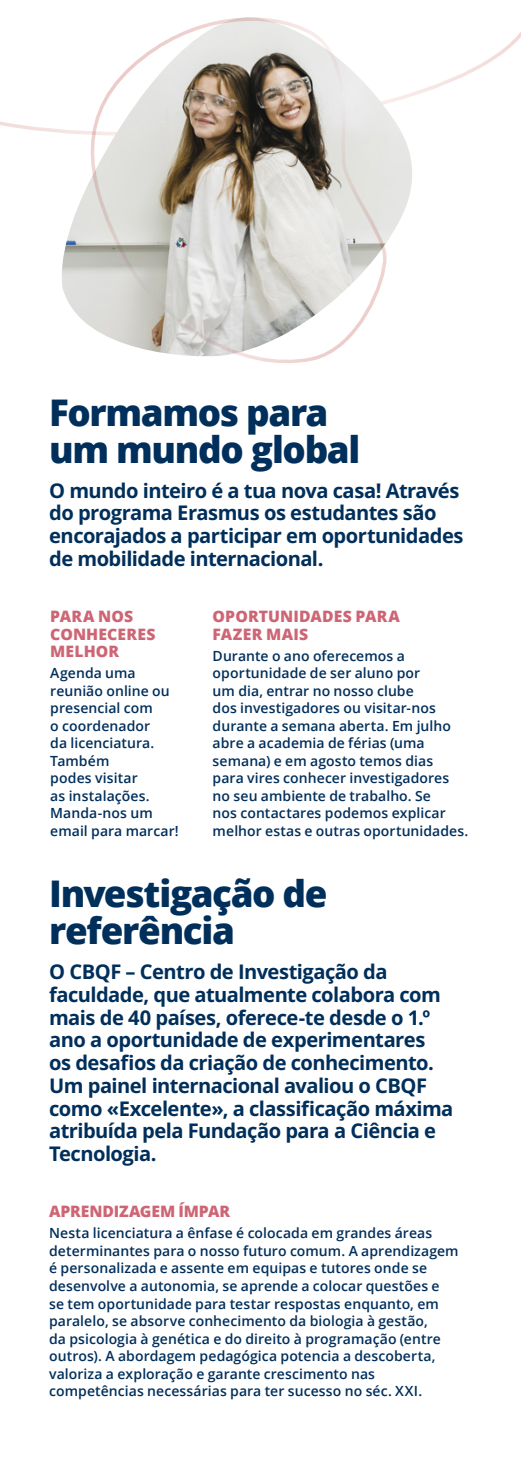
<style>
.page{position:relative;width:521px;height:1474px;background:#fff}
.page>*{position:absolute;margin:0;border:0;box-sizing:border-box;transform-origin:0 0}
.t1{font:800 36.75px/36.8px "Open Sans";letter-spacing:-.035em;color:#002f5b}
.t2{font:700 20.12px/22.8px "Open Sans";letter-spacing:-.025em;color:#002f5b}
.t3{font:800 15.75px/17.5px "Open Sans";letter-spacing:.005em;color:#ce6575}
.t4{font:600 14px/17.5px "Open Sans";letter-spacing:.005em;color:#002f5b}
</style>
<div class="page">
<svg style="left:0;top:32px;width:521px;height:101px"></svg>
<img style="left:58px;top:32px;width:358px;height:262px">
<svg style="left:65px;top:17px;width:322px;height:347px"></svg>
<p class="t1" style="left:49px;top:392px;width:313px">Formamos para um mundo global</p>
<p class="t2" style="left:49px;top:478px;width:416px">O mundo inteiro é a tua nova casa! Através do programa Erasmus os estudantes são encorajados a participar em oportunidades de mobilidade internacional.</p>
<p class="t3" style="left:50px;top:607px;width:107px">PARA NOS<br>CONHECERES<br>MELHOR</p>
<p class="t4" style="left:50px;top:664px;width:130px">Agenda uma reunião online ou presencial com<br>o coordenador<br>da licenciatura.<br>Também<br>podes visitar<br>as instalações.<br>Manda-nos um email para marcar!</p>
<p class="t3" style="left:213px;top:607px;width:189px">OPORTUNIDADES PARA<br>FAZER MAIS</p>
<p class="t4" style="left:213px;top:646px;width:257px">Durante o ano oferecemos a oportunidade de ser aluno por<br>um dia, entrar no nosso clube<br>dos investigadores ou visitar-nos durante a semana aberta. Em julho abre a academia de férias (uma semana) e em agosto temos dias<br>para vires conhecer investigadores no seu ambiente de trabalho. Se<br>nos contactares podemos explicar melhor estas e outras oportunidades.</p>
<p class="t1" style="left:49px;top:873px;width:280px">Investigação de referência</p>
<p class="t2" style="left:49px;top:959px;width:406px">O CBQF – Centro de Investigação da faculdade, que atualmente colabora com mais de 40 países, oferece-te desde o 1.º ano a oportunidade de experimentares<br>os desafios da criação de conhecimento.<br>Um painel internacional avaliou o CBQF como «Excelente», a classificação máxima atribuída pela Fundação para a Ciência e Tecnologia.</p>
<p class="t3" style="left:49px;top:1201px;width:182px">APRENDIZAGEM ÍMPAR</p>
<p class="t4" style="left:49px;top:1224px;width:411px">Nesta licenciatura a ênfase é colocada em grandes áreas determinantes para o nosso futuro comum. A aprendizagem é personalizada e assente em equipas e tutores onde se desenvolve a autonomia, se aprende a colocar questões e<br>se tem oportunidade para testar respostas enquanto, em paralelo, se absorve conhecimento da biologia à gestão,<br>da psicologia à genética e do direito à programação (entre outros). A abordagem pedagógica potencia a descoberta, valoriza a exploração e garante crescimento nas competências necessárias para ter sucesso no séc. XXI.</p>
</div>
